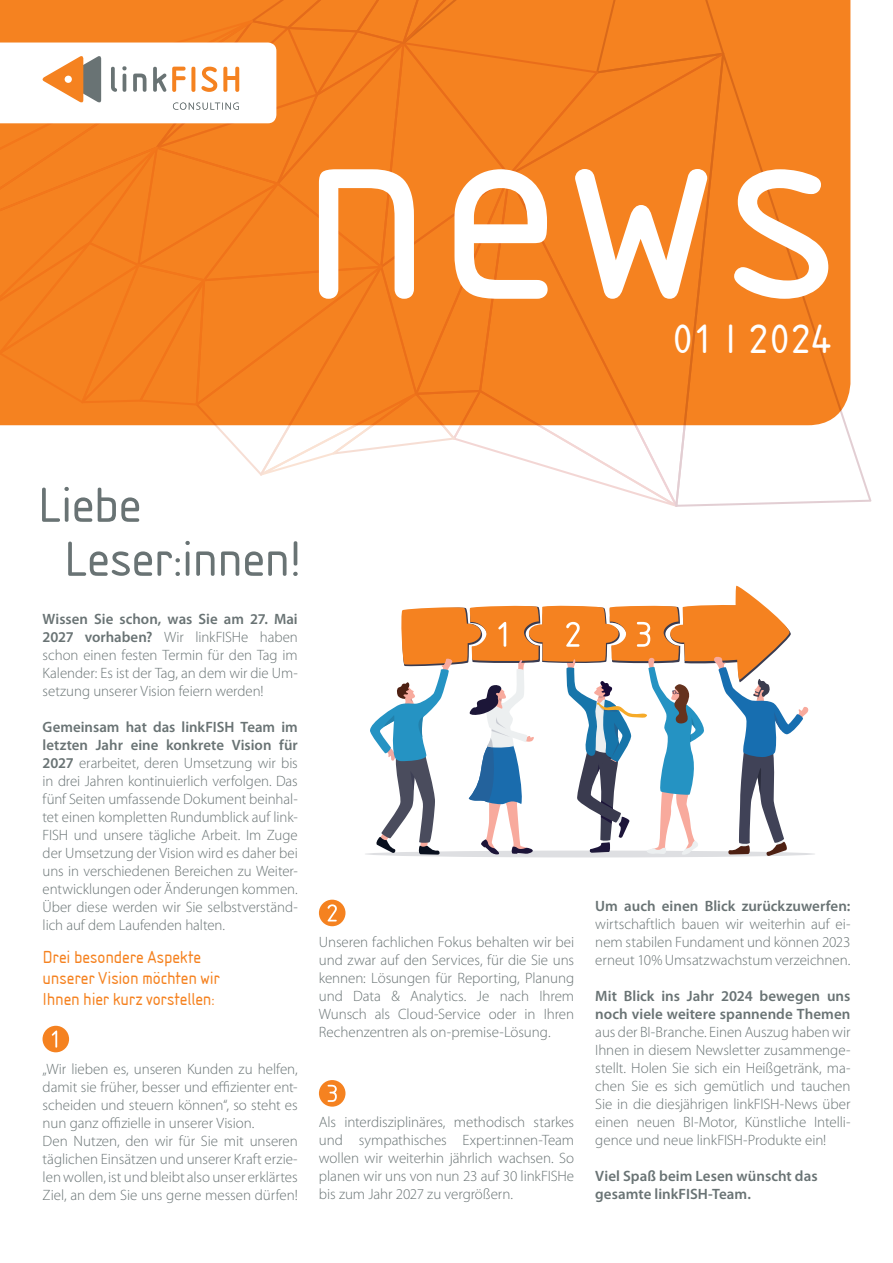
<style>
.page{position:relative;width:893px;height:1263px;background:#fff}
.page>*{position:absolute;margin:0;border:0;box-sizing:border-box;transform-origin:0 0}
.t1{font:51.3px "Isonorm Com";letter-spacing:-.015em;color:#697374;scale:1.05 1}
.t2{font:42.45px "Isonorm Com";letter-spacing:.02em;color:#fff;scale:1.05 1}
.t3{font:18px/21px "Isonorm Com";letter-spacing:-.005em;color:#f58220}
.t4{font:300 15px/18px "Myriad Pro";letter-spacing:-.005em;color:#697374;text-align:justify}
.t5{font:600 15px/18px "Myriad Pro";color:#697374}
.s1{font-weight:600}
</style>
<div class="page">
<svg style="left:724px;top:53px;width:147px;height:453px;fill:#f58220"></svg>
<svg style="left:724px;top:169px;width:104px;height:130px;fill:#f58220"></svg>
<div style="left:43px;top:1026px;width:26px;height:26px;background:#f58220;border-radius:50%"></div>
<svg style="left:52px;top:1030px;width:5px;height:17px"></svg>
<div style="left:319px;top:900px;width:26px;height:26px;background:#f58220;border-radius:50%"></div>
<svg style="left:328px;top:904px;width:9px;height:17px"></svg>
<div style="left:319px;top:1080px;width:26px;height:27px;background:#f58220;border-radius:50%"></div>
<svg style="left:328px;top:1085px;width:9px;height:17px"></svg>
<svg style="left:365px;top:586px;width:450px;height:271px"></svg>
<svg style="left:0;top:0;width:724px;height:507px"></svg>
<h2 class="t2" style="left:673px;top:315px;width:152px">01 I 2024</h2>
<h1 class="t1" style="left:37px;top:476px;width:101px">Liebe</h1>
<h1 class="t1" style="left:63px;top:530px;width:228px">Leser:innen!</h1>
<p class="t4" style="left:43px;top:609px;width:257px"><span class="s1">Wissen Sie schon, was Sie am 27. Mai 2027 vorhaben?</span> Wir linkFISHe haben schon einen festen Termin für den Tag im Kalender: Es ist der Tag, an dem wir die Um&shy;setzung unserer Vision feiern werden!</p>
<p class="t4" style="left:43px;top:717px;width:257px"><span class="s1">Gemeinsam hat das linkFISH Team im letzten Jahr eine konkrete Vision für 2027</span> erarbeitet, deren Umsetzung wir bis in drei Jahren kontinuierlich verfolgen. Das fünf Seiten umfassende Dokument beinhal&shy;tet einen kompletten Rundumblick auf link-FISH und unsere tägliche Arbeit. Im Zuge der Umsetzung der Vision wird es daher bei uns in verschiedenen Bereichen zu Weiter&shy;entwicklungen oder Änderungen kommen.<br>Über diese werden wir Sie selbstverständ&shy;lich auf dem Laufenden halten.</p>
<p class="t3" style="left:43px;top:946px;width:179px">Drei besondere Aspekte unserer Vision möchten wir<br>Ihnen hier kurz vorstellen:</p>
<p class="t4" style="left:43px;top:1059px;width:257px;text-align:left">„Wir lieben es, unseren Kunden zu helfen, damit sie früher, besser und effizienter ent&shy;scheiden und steuern können“, so steht es nun ganz offizielle in unserer Vision.<br>Den Nutzen, den wir für Sie mit unseren täglichen Einsätzen und unserer Kraft erzie&shy;len wollen, ist und bleibt also unser erklärtes Ziel, an dem Sie uns gerne messen dürfen!</p>
<p class="t4" style="left:319px;top:933px;width:257px">Unseren fachlichen Fokus behalten wir bei und zwar auf den Services, für die Sie uns kennen: Lösungen für Reporting, Planung und Data &amp; Analytics. Je nach Ihrem Wunsch als Cloud-Service oder in Ihren Rechenzentren als on-premise-Lösung.</p>
<p class="t4" style="left:319px;top:1113px;width:257px">Als interdisziplinäres, methodisch starkes und sympathisches Expert:innen-Team wollen wir weiterhin jährlich wachsen. So planen wir uns von nun 23 auf 30 linkFISHe bis zum Jahr 2027 zu vergrößern.</p>
<p class="t5" style="left:595px;top:897px;width:257px">Um auch einen Blick zurückzuwerfen:</p>
<p class="t4" style="left:595px;top:915px;width:257px">wirtschaftlich bauen wir weiterhin auf ei&shy;nem stabilen Fundament und können 2023 erneut 10% Umsatzwachstum verzeichnen.</p>
<p class="t5" style="left:595px;top:987px;width:257px">Mit Blick ins Jahr 2024 bewegen uns noch viele weitere spannende Themen</p>
<p class="t4" style="left:595px;top:1023px;width:257px">aus der BI-Branche. Einen Auszug haben wir Ihnen in diesem Newsletter zusammenge&shy;stellt. Holen Sie sich ein Heißgetränk, ma&shy;chen Sie es sich gemütlich und tauchen Sie in die diesjährigen linkFISH-News über einen neuen BI-Motor, Künstliche Intelli&shy;gence und neue linkFISH-Produkte ein!</p>
<p class="t5" style="left:595px;top:1167px;width:224px">Viel Spaß beim Lesen wünscht das gesamte linkFISH-Team.</p>
</div>
